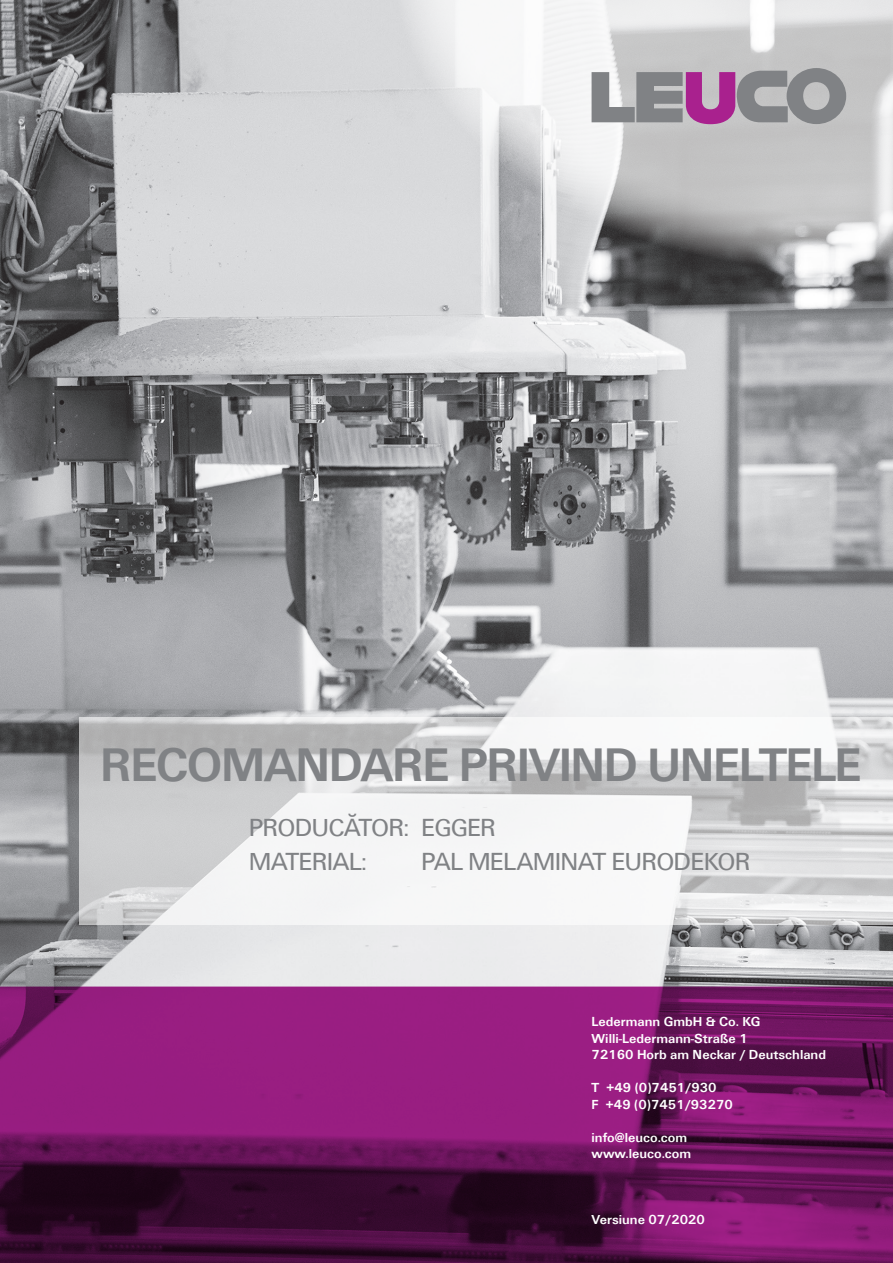
<style>
.page{position:relative;width:893px;height:1263px;background:#fff}
.page>*{position:absolute;margin:0;border:0;box-sizing:border-box;transform-origin:0 0}
.t1{font:700 48.6px "LEUCO UN CH";letter-spacing:-.03em;color:#808285}
.t2{font:25.5px/34.5px "LEUCO UN CH";letter-spacing:-.03em;color:#808285}
.t3{font:700 13.5px/16.5px "LEUCO UN CH";color:#fff}
</style>
<div class="page">
<img style="left:0;top:0;width:893px;height:986px">
<svg style="left:79px;top:717px;width:814px;height:208px"></svg>
<svg style="left:387px;top:0;width:506px;height:277px"></svg>
<svg style="left:0;top:986px;width:893px;height:277px;background:#701660"></svg>
<svg style="left:592px;top:68px;width:254px;height:56px;background:#a0909f"></svg>
<h1 class="t1" style="left:100px;top:738px;width:763px">RECOMANDARE PRIVIND UNELTELE</h1>
<h2 class="t2" style="left:249px;top:810px;width:249px">PRODUCĂTOR: EGGER<br>MATERIAL:</h2>
<h2 class="t2" style="left:421px;top:845px;width:331px">PAL MELAMINAT EURODEKOR</h2>
<p class="t3" style="left:592px;top:1013px;width:236px">Ledermann GmbH &amp; Co. KG<br>Willi-Ledermann-Straße 1<br>72160 Horb am Neckar / Deutschland</p>
<p class="t3" style="left:592px;top:1079px;width:143px">T +49 (0)7451/930<br>F +49 (0)7451/93270</p>
<p class="t3" style="left:592px;top:1129px;width:101px">info@leuco.com www.leuco.com</p>
<p class="t3" style="left:592px;top:1211px;width:115px">Versiune 07/2020</p>
</div>
